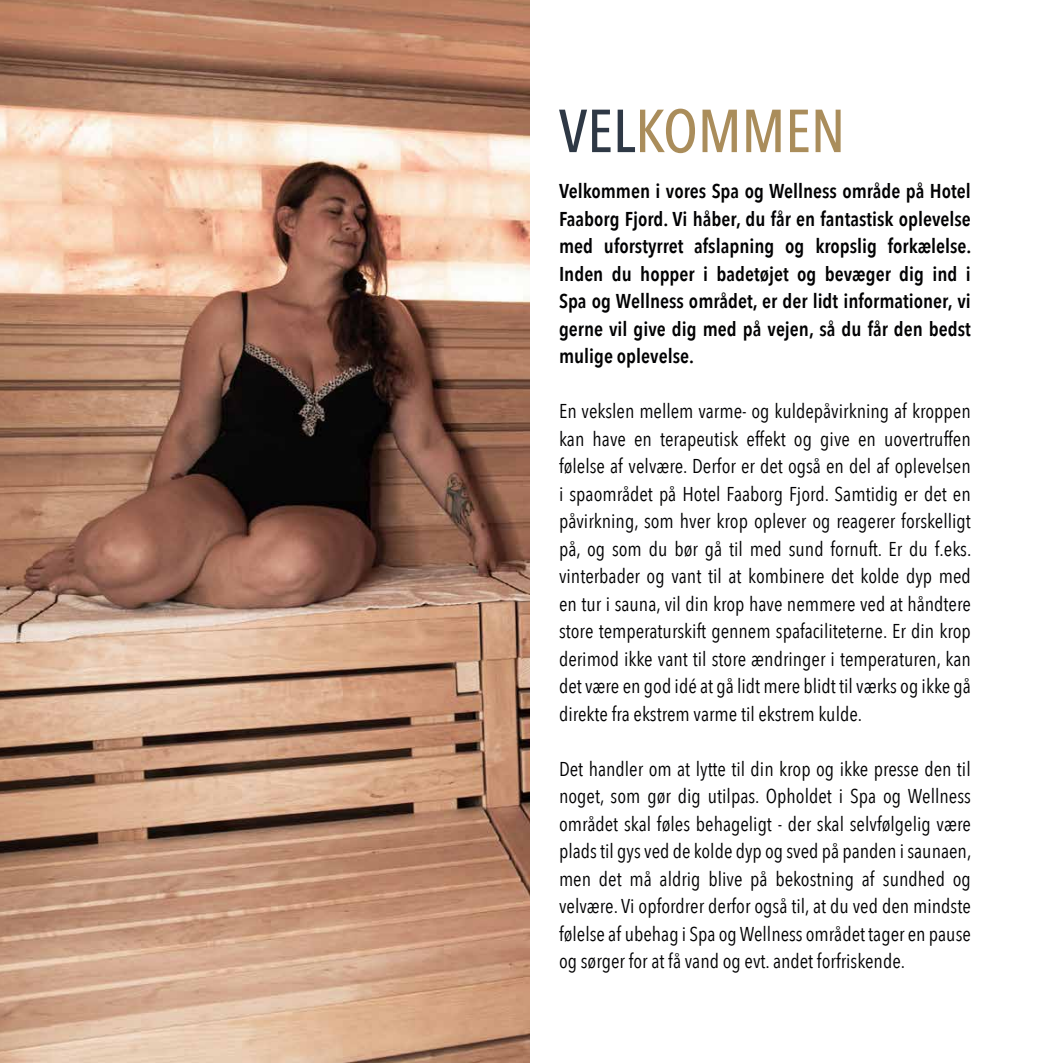
<style>
.page{position:relative;width:1063px;height:1063px;background:#fff}
.page>*{position:absolute;margin:0;border:0;box-sizing:border-box;transform-origin:0 0}
.t1{font:500 60px "Avenir Next Condensed";color:#aa8d5b}
.t2{font:20px/27.5px "Avenir Next Condensed";color:#020203;text-align:justify}
.t3{font:600 20px/27.5px "Avenir Next Condensed";color:#020203;text-align:justify}
.s1{color:#2e3845}
</style>
<div class="page">
<img style="left:0;top:0;width:530px;height:1063px">
<h1 class="t1" style="left:559px;top:96px;width:288px"><span class="s1">VEL</span>KOMMEN</h1>
<p class="t3" style="left:559px;top:177px;width:414px">Velkommen i vores Spa og Wellness område på Hotel Faaborg Fjord. Vi håber, du får en fantastisk oplevelse med uforstyrret afslapning og kropslig forkælelse.<br>Inden du hopper i badetøjet og bevæger dig ind i Spa og Wellness området, er der lidt informationer, vi gerne vil give dig med på vejen, så du får den bedst mulige oplevelse.</p>
<p class="t2" style="left:559px;top:399px;width:414px">En vekslen mellem varme- og kuldepåvirkning af kroppen kan have en terapeutisk effekt og give en uovertruffen følelse af velvære. Derfor er det også en del af oplevelsen i spaområdet på Hotel Faaborg Fjord. Samtidig er det en påvirkning, som hver krop oplever og reagerer forskelligt på, og som du bør gå til med sund fornuft. Er du f.eks. vinterbader og vant til at kombinere det kolde dyp med en tur i sauna, vil din krop have nemmere ved at håndtere store temperaturskift gennem spafaciliteterne. Er din krop derimod ikke vant til store ændringer i temperaturen, kan det være en god idé at gå lidt mere blidt til værks og ikke gå direkte fra ekstrem varme til ekstrem kulde.</p>
<p class="t2" style="left:559px;top:757px;width:414px">Det handler om at lytte til din krop og ikke presse den til noget, som gør dig utilpas. Opholdet i Spa og Wellness området skal føles behageligt - der skal selvfølgelig være plads til gys ved de kolde dyp og sved på panden i saunaen, men det må aldrig blive på bekostning af sundhed og velvære. Vi opfordrer derfor også til, at du ved den mindste følelse af ubehag i Spa og Wellness området tager en pause og sørger for at få vand og evt. andet forfriskende.</p>
</div>
